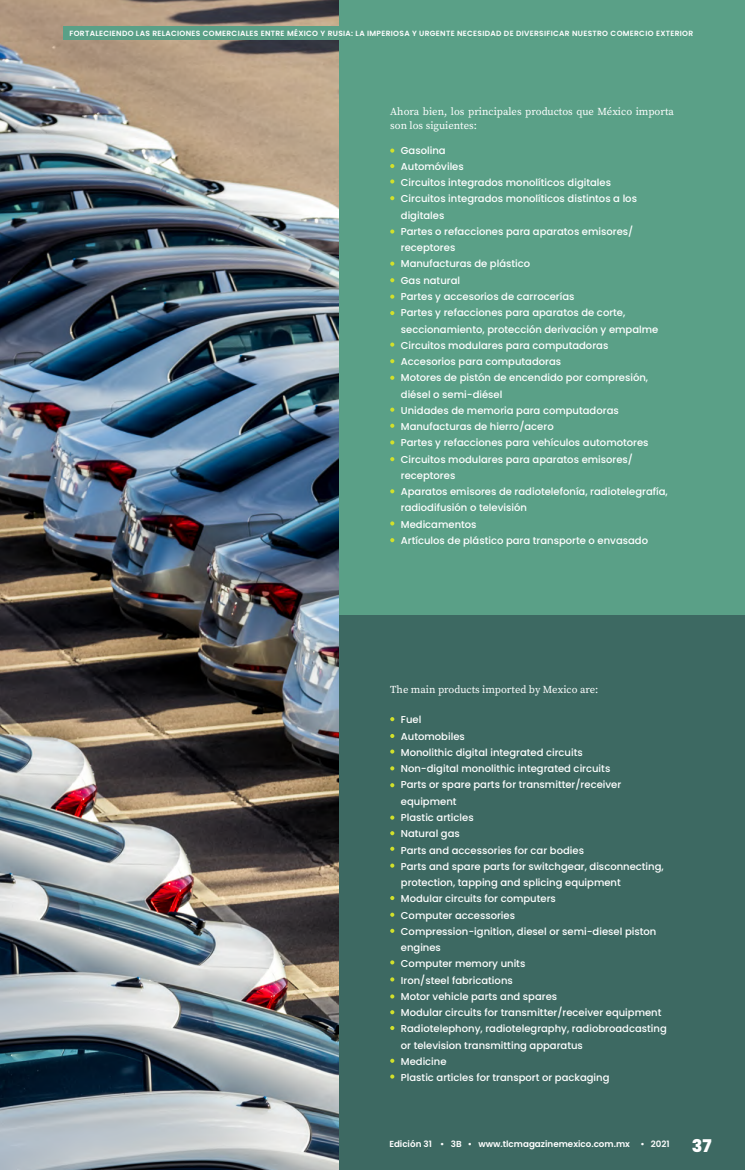
<style>
.page{position:relative;width:745px;height:1170px;background:#fff}
.page>*{position:absolute;margin:0;border:0;box-sizing:border-box;transform-origin:0 0}
.t1{font:800 17.5px "Poppins";color:#fff}
.t2{font:10.62px/13.8px "Source Serif Pro";color:#fff}
.t3{font:500 10px/16.2px "Poppins";color:#fff}
.t4{font:600 8.75px "Poppins";color:#fff}
.t5{font:600 7.5px "Poppins";letter-spacing:.04em;color:#fff}
</style>
<div class="page">
<img style="left:0;top:0;width:340px;height:1169px">
<hr style="left:0;top:667px;width:1px;height:502px;background:#000">
<div style="left:340px;top:0;width:404px;height:615px;background:#5aa087"></div>
<div style="left:340px;top:615px;width:404px;height:554px;background:#3d6962"></div>
<svg style="left:390px;top:148px;width:4px;height:5px"></svg>
<svg style="left:390px;top:164px;width:4px;height:4px"></svg>
<svg style="left:390px;top:179px;width:4px;height:4px"></svg>
<svg style="left:390px;top:196px;width:4px;height:4px"></svg>
<svg style="left:390px;top:229px;width:4px;height:4px"></svg>
<svg style="left:390px;top:261px;width:4px;height:5px"></svg>
<svg style="left:390px;top:278px;width:4px;height:4px"></svg>
<svg style="left:390px;top:294px;width:4px;height:5px"></svg>
<svg style="left:390px;top:311px;width:4px;height:4px"></svg>
<svg style="left:390px;top:342px;width:4px;height:4px"></svg>
<svg style="left:390px;top:359px;width:4px;height:4px"></svg>
<svg style="left:390px;top:375px;width:4px;height:5px"></svg>
<svg style="left:390px;top:407px;width:4px;height:5px"></svg>
<svg style="left:390px;top:423px;width:4px;height:5px"></svg>
<svg style="left:390px;top:440px;width:4px;height:4px"></svg>
<svg style="left:390px;top:457px;width:4px;height:4px"></svg>
<svg style="left:390px;top:489px;width:4px;height:4px"></svg>
<svg style="left:390px;top:521px;width:4px;height:4px"></svg>
<svg style="left:390px;top:538px;width:4px;height:4px"></svg>
<svg style="left:390px;top:717px;width:4px;height:4px"></svg>
<svg style="left:390px;top:734px;width:4px;height:4px"></svg>
<svg style="left:390px;top:749px;width:4px;height:4px"></svg>
<svg style="left:390px;top:766px;width:4px;height:4px"></svg>
<svg style="left:390px;top:783px;width:4px;height:4px"></svg>
<svg style="left:390px;top:815px;width:4px;height:4px"></svg>
<svg style="left:390px;top:831px;width:4px;height:4px"></svg>
<svg style="left:390px;top:846px;width:4px;height:4px"></svg>
<svg style="left:390px;top:863px;width:4px;height:4px"></svg>
<svg style="left:390px;top:896px;width:4px;height:4px"></svg>
<svg style="left:390px;top:912px;width:4px;height:4px"></svg>
<svg style="left:390px;top:928px;width:4px;height:4px"></svg>
<svg style="left:390px;top:960px;width:4px;height:4px"></svg>
<svg style="left:390px;top:977px;width:4px;height:4px"></svg>
<svg style="left:390px;top:994px;width:4px;height:4px"></svg>
<svg style="left:390px;top:1010px;width:4px;height:4px"></svg>
<svg style="left:390px;top:1026px;width:4px;height:3px"></svg>
<svg style="left:390px;top:1058px;width:4px;height:4px"></svg>
<svg style="left:390px;top:1074px;width:4px;height:4px"></svg>
<div style="left:64px;top:26px;width:632px;height:13px;background:#5aa087"></div>
<p class="t5" style="left:69px;top:29px;width:625px">FORTALECIENDO LAS RELACIONES COMERCIALES ENTRE MÉXICO Y RUSIA: LA IMPERIOSA Y URGENTE NECESIDAD DE DIVERSIFICAR NUESTRO COMERCIO EXTERIOR</p>
<p class="t2" style="left:390px;top:104px;width:285px">Ahora bien, los principales productos que México importa son los siguientes:</p>
<p class="t3" style="left:400px;top:142px;width:268px">Gasolina<br>Automóviles<br>Circuitos integrados monolíticos digitales<br>Circuitos integrados monolíticos distintos a los digitales<br>Partes o refacciones para aparatos emisores/ receptores<br>Manufacturas de plástico<br>Gas natural<br>Partes y accesorios de carrocerías<br>Partes y refacciones para aparatos de corte, seccionamiento, protección derivación y empalme<br>Circuitos modulares para computadoras<br>Accesorios para computadoras<br>Motores de pistón de encendido por compresión, diésel o semi-diésel<br>Unidades de memoria para computadoras<br>Manufacturas de hierro/acero<br>Partes y refacciones para vehículos automotores<br>Circuitos modulares para aparatos emisores/ receptores<br>Aparatos emisores de radiotelefonía, radiotelegrafía, radiodifusión o televisión<br>Medicamentos<br>Artículos de plástico para transporte o envasado</p>
<p class="t2" style="left:390px;top:683px;width:209px">The main products imported by Mexico are:</p>
<p class="t3" style="left:400px;top:711px;width:267px">Fuel<br>Automobiles<br>Monolithic digital integrated circuits<br>Non-digital monolithic integrated circuits<br>Parts or spare parts for transmitter/receiver equipment<br>Plastic articles<br>Natural gas<br>Parts and accessories for car bodies<br>Parts and spare parts for switchgear, disconnecting, protection, tapping and splicing equipment<br>Modular circuits for computers<br>Computer accessories<br>Compression-ignition, diesel or semi-diesel piston engines<br>Computer memory units<br>Iron/steel fabrications<br>Motor vehicle parts and spares<br>Modular circuits for transmitter/receiver equipment<br>Radiotelephony, radiotelegraphy, radiobroadcasting or television transmitting apparatus<br>Medicine<br>Plastic articles for transport or packaging</p>
<p class="t4" style="left:389px;top:1138px;width:282px">Edición 31 • 3B • www.tlcmagazinemexico.com.mx • 2021</p>
<h1 class="t1" style="left:691px;top:1135px;width:21px">37</h1>
</div>
